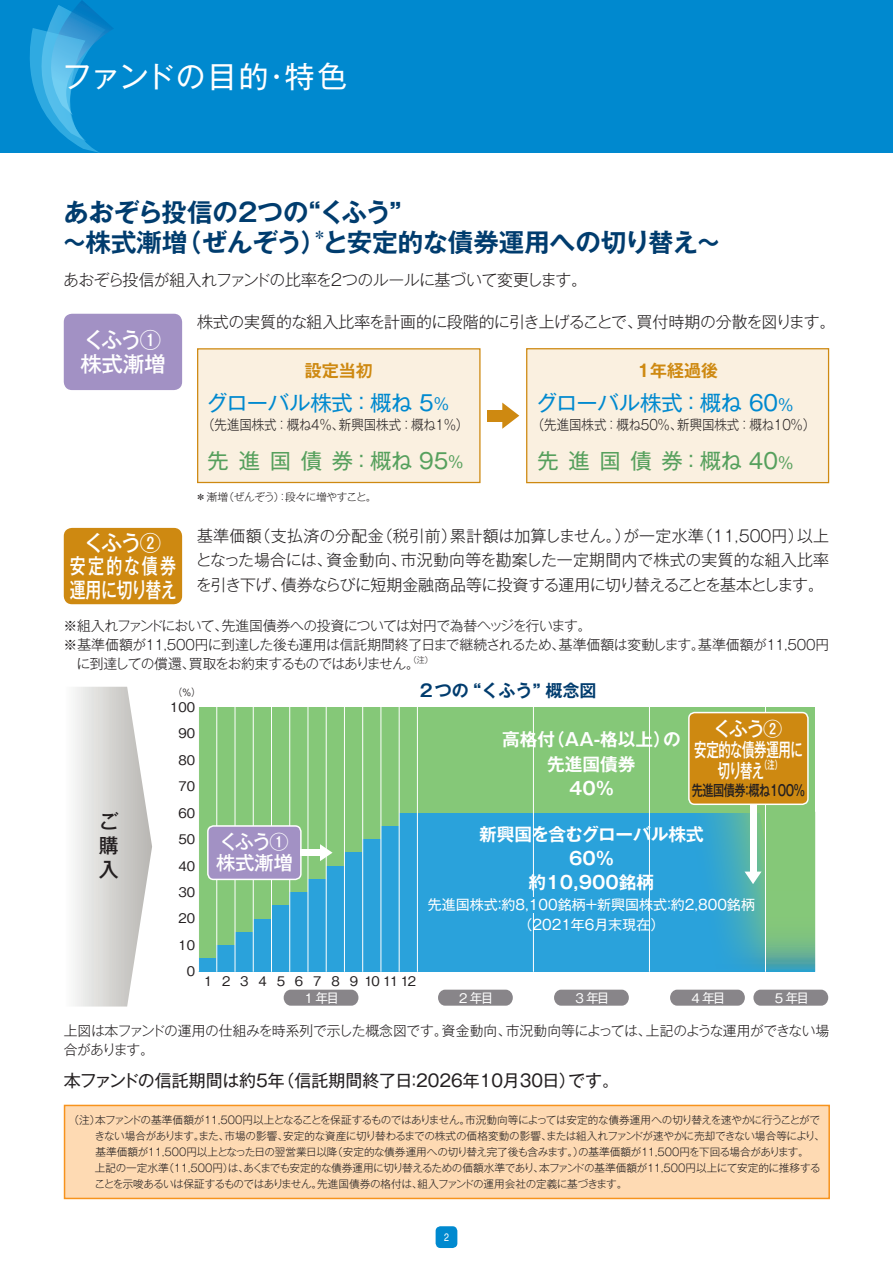
<style>
.page{position:relative;width:893px;height:1263px;background:#fff}
.page>*{position:absolute;margin:0;border:0;box-sizing:border-box;transform-origin:0 0}
.t1{font:29.7px "Gothic MB101 Pr 5";letter-spacing:.03em;color:#fff}
.t2{font:700 25.5px/29.7px "Gothic MB101 Pr 5 De";color:#003c6e}
.t3{font:500 21.3px/23.4px "Gothic MB101 Pr 5";letter-spacing:-.03em;color:#fff}
.t4{font:21.3px "Gothic MB101 Pr 5";letter-spacing:-.01em;color:#0089cf}
.t5{font:21.3px "Gothic MB101 Pr 5";letter-spacing:.46em;color:#56a05d}
.t6{font:500 19.8px/23.9px "Gothic MB101 Pr 5";color:#231f20;text-align:justify}
.t7{font:500 19.2px/21.3px "Gothic MB101 Pr 5";letter-spacing:-.055em;color:#fff}
.t8{font:500 19.2px "Gothic MB101 Pr 5";letter-spacing:-.025em;color:#fff;scale:.65 1}
.t9{font:500 19.2px "Gothic MB101 Pr 5";letter-spacing:-.055em;color:#fff;scale:.65 1}
.t10{font:700 17.7px/24.3px "Gothic MB101 Pr 5 De";color:#fff;text-align:center}
.t11{font:16.95px "Gothic MB101 Pr 5";color:#231f20}
.t12{font:700 16.95px "Gothic MB101 Pr 5 De";color:#003c6e}
.t13{font:700 16.95px "Gothic MB101 Pr 5 De";color:#ce8911}
.t14{font:300 15.9px/24.5px "Gothic MB101 Pr 5";letter-spacing:-.04em;color:#231f20;text-align:justify}
.t15{font:500 14.85px "Gothic MB101 Pr 5";letter-spacing:-.04em;color:#231f20;scale:.75 1}
.t16{font:13.95px/20.2px "Gothic MB101 Pr 5";color:#fff;text-align:center}
.t17{font:300 13.8px/19.2px "Gothic MB101 Pr 5";letter-spacing:-.025em;color:#231f20}
.t18{font:300 13.8px "Gothic MB101 Pr 5";color:#231f20;scale:.9 1}
.t19{font:300 13.8px "Gothic MB101 Pr 5";letter-spacing:-.045em;color:#231f20}
.t20{font:300 13.8px "Gothic MB101 Pr 5";letter-spacing:-.065em;color:#231f20}
.t21{font:500 13.65px "Gothic MB101 Pr 5";color:#003c6e}
.t22{font:500 13.2px/26.4px "Gothic BBB Pr 5";color:#231f20;text-align:right}
.t23{font:500 13.2px "Gothic BBB Pr 5";letter-spacing:-.175em;color:#fff}
.t24{font:500 13.2px "Gothic BBB Pr 5";letter-spacing:.745em;color:#231f20}
.t25{font:500 11.1px "Gothic MB101 Pr 5";color:#fff;scale:.65 1}
.t26{font:condensed 10.95px "Helvetica";color:#fff}
.t27{font:300 10.65px/15.9px "Gothic MB101 Pr 5";letter-spacing:-.03em;color:#231f20}
.t28{font:500 9.9px "Gothic BBB Pr 5";color:#231f20}
.t29{font:300 8.1px "Gothic MB101 Pr 5";color:#231f20}
.s1{font-size:15.9px}
</style>
<div class="page">
<svg style="left:75px;top:687px;width:77px;height:319px"></svg>
<div style="left:199px;top:707px;width:616px;height:265px;background:#85c878"></div>
<div style="left:199px;top:958px;width:18px;height:14px;background:#2aa2db"></div>
<div style="left:217px;top:945px;width:18px;height:27px;background:#2aa2db"></div>
<div style="left:235px;top:932px;width:18px;height:40px;background:#2aa2db"></div>
<div style="left:253px;top:919px;width:18px;height:53px;background:#2aa2db"></div>
<div style="left:271px;top:905px;width:19px;height:67px;background:#2aa2db"></div>
<div style="left:290px;top:892px;width:18px;height:80px;background:#2aa2db"></div>
<div style="left:308px;top:879px;width:18px;height:93px;background:#2aa2db"></div>
<div style="left:326px;top:866px;width:18px;height:106px;background:#2aa2db"></div>
<div style="left:344px;top:852px;width:19px;height:120px;background:#2aa2db"></div>
<div style="left:363px;top:839px;width:18px;height:133px;background:#2aa2db"></div>
<div style="left:381px;top:826px;width:18px;height:146px;background:#2aa2db"></div>
<div style="left:399px;top:813px;width:18px;height:159px;background:#2aa2db"></div>
<div style="left:417px;top:813px;width:398px;height:159px;background:#2aa2db"></div>
<hr style="left:216px;top:707px;width:1px;height:265px;background:#fff">
<hr style="left:235px;top:707px;width:1px;height:265px;background:#fff">
<hr style="left:253px;top:707px;width:1px;height:265px;background:#fff">
<hr style="left:271px;top:707px;width:1px;height:265px;background:#fff">
<hr style="left:289px;top:707px;width:1px;height:265px;background:#fff">
<hr style="left:308px;top:707px;width:1px;height:265px;background:#fff">
<hr style="left:326px;top:707px;width:1px;height:265px;background:#fff">
<hr style="left:344px;top:707px;width:1px;height:265px;background:#fff">
<hr style="left:362px;top:707px;width:1px;height:265px;background:#fff">
<hr style="left:380px;top:707px;width:1px;height:265px;background:#fff">
<hr style="left:399px;top:707px;width:1px;height:265px;background:#fff">
<hr style="left:417px;top:707px;width:1px;height:265px;background:#fff">
<hr style="left:533px;top:707px;width:1px;height:265px;background:#fff">
<hr style="left:649px;top:707px;width:1px;height:265px;background:#fff">
<div style="left:284px;top:990px;width:74px;height:16px;background:#888589;border-radius:8px"></div>
<div style="left:438px;top:990px;width:75px;height:16px;background:#888589;border-radius:8px"></div>
<div style="left:554px;top:990px;width:75px;height:16px;background:#888589;border-radius:8px"></div>
<div style="left:670px;top:990px;width:75px;height:16px;background:#888589;border-radius:8px"></div>
<div style="left:753px;top:990px;width:75px;height:16px;background:#888589;border-radius:8px"></div>
<div style="left:649px;top:813px;width:116px;height:159px;background:#2aa2db"></div>
<hr style="left:765px;top:707px;width:1px;height:265px;background:#fff">
<div style="left:530px;top:897px;width:6px;height:15px;background:#2aa2db"></div>
<div style="left:436px;top:1226px;width:21px;height:22px;background:#0089cf;border-radius:5px"></div>
<div style="left:65px;top:1105px;width:764px;height:93px;background:#fedab3"></div>
<div style="left:64px;top:1105px;width:766px;height:94px;border:2px solid #f7931d"></div>
<div style="left:197px;top:348px;width:284px;height:135px;background:#faf0e0;border:1px solid #ce8911"></div>
<div style="left:526px;top:348px;width:303px;height:135px;background:#faf0e0;border:1px solid #ce8911"></div>
<div style="left:487px;top:410px;width:21px;height:11px;background:#ce8911"></div>
<svg style="left:502px;top:403px;width:17px;height:26px"></svg>
<div style="left:0;top:0;width:893px;height:153px;background:#0089cf"></div>
<div style="left:64px;top:314px;width:118px;height:76px;background:#a291c4;border-radius:8px"></div>
<svg style="left:30px;top:0;width:83px;height:153px"></svg>
<div style="left:64px;top:528px;width:118px;height:76px;background:#ce8911;border-radius:8px"></div>
<div style="left:208px;top:826px;width:93px;height:53px;background:#a291c4;border-radius:6px"></div>
<div style="left:207px;top:825px;width:95px;height:55px;border:2px solid #fff;border-radius:6px"></div>
<div style="left:301px;top:849px;width:24px;height:7px;background:#fff"></div>
<svg style="left:320px;top:844px;width:13px;height:17px"></svg>
<div style="left:750px;top:790px;width:6px;height:86px;background:#fff"></div>
<svg style="left:707px;top:812px;width:108px;height:160px"></svg>
<div style="left:689px;top:712px;width:119px;height:92px;background:#ce8911;border-radius:6px"></div>
<div style="left:688px;top:712px;width:121px;height:93px;border:2px solid #fff;border-radius:6px"></div>
<h1 class="t1" style="left:62px;top:52px;width:287px">ファンドの目的・特色</h1>
<h2 class="t2" style="left:62px;top:196px;width:661px">あおぞら投信の2つの“くふう”<br>〜株式漸増（ぜんぞう）と安定的な債券運用への切り替え〜</h2>
<p class="t21" style="left:313px;top:223px;width:15px">＊</p>
<h3 class="t14" style="left:63px;top:267px;width:525px">あおぞら投信が組入れファンドの比率を２つのルールに基づいて変更します。</h3>
<h3 class="t3" style="left:80px;top:327px;width:87px">くふう①株式漸増</h3>
<h3 class="t3" style="left:70px;top:529px;width:108px;text-align:center">くふう②<br>安定的な債券運用に切り替え</h3>
<h3 class="t14" style="left:197px;top:308px;width:640px">株式の実質的な組入比率を計画的に段階的に引き上げることで、買付時期の分散を図ります。</h3>
<h3 class="t13" style="left:305px;top:356px;width:70px">設定当初</h3>
<h3 class="t13" style="left:637px;top:356px;width:82px">1年経過後</h3>
<h3 class="t4" style="left:206px;top:385px;width:244px">グローバル株式：概ね 5<span class="s1">％</span></h3>
<p class="t18" style="left:202px;top:413px;width:297px">（先進国株式：概ね4％、新興国株式：概ね1％）</p>
<h3 class="t5" style="left:208px;top:443px;width:258px">先進国債券：概ね 95<span class="s1">％</span></h3>
<p class="t27" style="left:196px;top:488px;width:182px">＊漸増（ぜんぞう）：段々に増やすこと。</p>
<h3 class="t4" style="left:536px;top:385px;width:259px">グローバル株式：概ね 60<span class="s1">％</span></h3>
<p class="t18" style="left:532px;top:413px;width:316px">（先進国株式：概ね50％、新興国株式：概ね10％）</p>
<h3 class="t5" style="left:537px;top:443px;width:258px">先進国債券：概ね 40<span class="s1">％</span></h3>
<h3 class="t14" style="left:196px;top:522px;width:635px">基準価額（支払済の分配金（税引前）累計額は加算しません。）が一定水準（11,500円）以上となった場合には、資金動向、市況動向等を勘案した一定期間内で株式の実質的な組入比率を引き下げ、債券ならびに短期金融商品等に投資する運用に切り替えることを基本とします。</h3>
<p class="t19" style="left:64px;top:614px;width:529px">※組入れファンドにおいて、先進国債券への投資については対円で為替ヘッジを行います。</p>
<p class="t17" style="left:64px;top:634px;width:767px">※基準価額が11,500円に到達した後も運用は信託期間終了日まで継続されるため、基準価額は変動します。基準価額が11,500円</p>
<p class="t20" style="left:77px;top:653px;width:345px">に到達しての償還、買取をお約束するものではありません。</p>
<p class="t29" style="left:409px;top:653px;width:26px">（注）</p>
<h3 class="t6" style="left:99px;top:808px;width:21px">ご購入</h3>
<p class="t28" style="left:173px;top:684px;width:30px">（%）</p>
<p class="t22" style="left:178px;top:719px;width:18px">90<br>80<br>70<br>60<br>50<br>40<br>30<br>20<br>10<br>0</p>
<p class="t22" style="left:170px;top:692px;width:27px">100</p>
<h3 class="t7" style="left:216px;top:829px;width:78px">くふう①株式漸増</h3>
<h3 class="t12" style="left:418px;top:676px;width:180px">２つの “くふう” 概念図</h3>
<h3 class="t7" style="left:713px;top:716px;width:71px">くふう②</h3>
<h3 class="t8" style="left:694px;top:734px;width:168px">安定的な債券運用に</h3>
<h3 class="t9" style="left:718px;top:755px;width:73px">切り替え</h3>
<p class="t25" style="left:760px;top:755px;width:35px">（注）</p>
<h3 class="t15" style="left:692px;top:778px;width:153px">先進国債券：概ね100％</h3>
<h3 class="t10" style="left:502px;top:726px;width:180px">高格付（AA-格以上）の先進国債券<br>40%</h3>
<h3 class="t10" style="left:479px;top:820px;width:226px">新興国を含むグローバル株式<br>60％<br>約10,900銘柄</h3>
<h3 class="t16" style="left:428px;top:894px;width:329px">先進国株式：約8,100銘柄+新興国株式：約2,800銘柄（2021年6月末現在）</h3>
<p class="t24" style="left:204px;top:970px;width:119px">1234567</p>
<p class="t23" style="left:305px;top:987px;width:36px">1 年目</p>
<p class="t23" style="left:459px;top:987px;width:36px">2 年目</p>
<p class="t23" style="left:575px;top:987px;width:36px">3 年目</p>
<p class="t23" style="left:691px;top:987px;width:36px">4 年目</p>
<p class="t23" style="left:775px;top:987px;width:36px">5 年目</p>
<p class="t22" style="left:331px;top:966px;width:86px">8 9 101112</p>
<p class="t17" style="left:64px;top:1020px;width:767px">上図は本ファンドの運用の仕組みを時系列で示した概念図です。資金動向、市況動向等によっては、上記のような運用ができない場合があります。</p>
<h3 class="t11" style="left:64px;top:1066px;width:557px">本ファンドの信託期間は約5年（信託期間終了日：2026年10月30日）です。</h3>
<p class="t27" style="left:95px;top:1111px;width:732px;text-indent:-26px">（注）本ファンドの基準価額が11,500円以上となることを保証するものではありません。市況動向等によっては安定的な債券運用への切り替えを速やかに行うことができない場合があります。また、市場の影響、安定的な資産に切り替わるまでの株式の価格変動の影響、または組入れファンドが速やかに売却できない場合等により、基準価額が11,500円以上となった日の翌営業日以降（安定的な債券運用への切り替え完了後も含みます。）の基準価額が11,500円を下回る場合があります。<br>上記の一定水準（11,500円）は、あくまでも安定的な債券運用に切り替えるための価額水準であり、本ファンドの基準価額が11,500円以上にて安定的に推移することを示唆あるいは保証するものではありません。先進国債券の格付は、組入ファンドの運用会社の定義に基づきます。</p>
<p class="t26" style="left:444px;top:1231px;width:6px">2</p>
</div>
